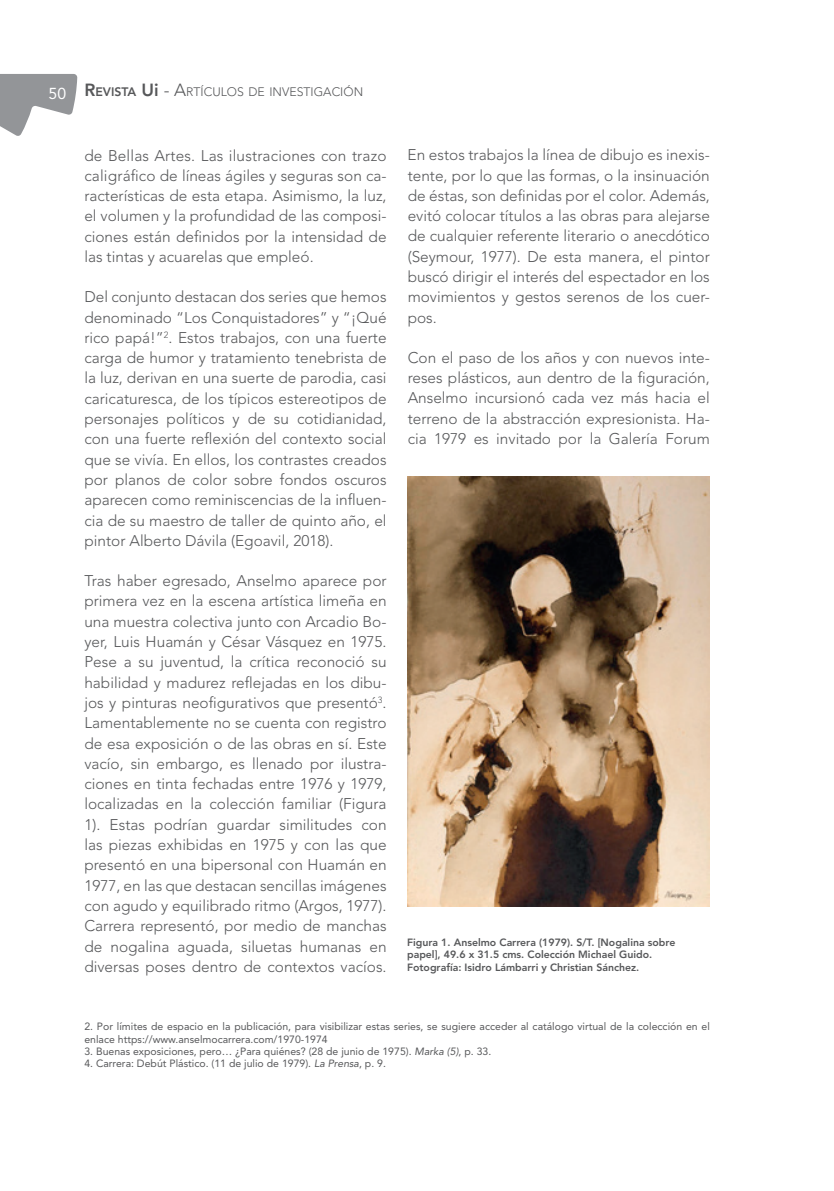
<style>
.page{position:relative;width:834px;height:1191px;background:#fff}
.page>*{position:absolute;margin:0;border:0;box-sizing:border-box;transform-origin:0 0}
.t1{font:15.75px "Avenir LT Std";color:#fff}
.t2{font:300 15.4px/20.3px "Avenir LT Std";color:#57585a;text-align:justify}
.t3{font:300 12.25px "Avenir LT Std";color:#57585a}
.t4{font:10.5px/12.2px "Avenir LT Std";color:#57585a}
.t5{font:800 10.5px/12.2px "Avenir LT Std";color:#57585a}
.s1{font-weight:800;font-size:17.5px}
.s2{font-weight:800}
.s3{font-size:17.5px}
.s4{font-style:italic}
</style>
<div class="page">
<svg style="left:0;top:74px;width:77px;height:62px"></svg>
<img style="left:407px;top:476px;width:302px;height:430px">
<p class="t1" style="left:49px;top:84px;width:19px">50</p>
<p class="t3" style="left:84px;top:85px;width:280px"><span class="s1">R</span><span class="s2">EVISTA</span> <span class="s1">U</span><span class="s1">i</span> <span class="s3">- A</span>RTÍCULOS DE INVESTIGACIÓN</p>
<p class="t2" style="left:84px;top:145px;width:304px">de Bellas Artes. Las ilustraciones con trazo caligráfico de líneas ágiles y seguras son ca&shy;racterísticas de esta etapa. Asimismo, la luz, el volumen y la profundidad de las composi&shy;ciones están definidos por la intensidad de las tintas y acuarelas que empleó.</p>
<p class="t2" style="left:84px;top:287px;width:304px">Del conjunto destacan dos series que hemos denominado “Los Conquistadores” y “¡Qué rico papá!”<sup>2</sup>. Estos trabajos, con una fuerte carga de humor y tratamiento tenebrista de la luz, derivan en una suerte de parodia, casi caricaturesca, de los típicos estereotipos de personajes políticos y de su cotidianidad, con una fuerte reflexión del contexto social que se vivía. En ellos, los contrastes creados por planos de color sobre fondos oscuros aparecen como reminiscencias de la influen&shy;cia de su maestro de taller de quinto año, el pintor Alberto Dávila (Egoavil, 2018).</p>
<p class="t2" style="left:84px;top:570px;width:304px">Tras haber egresado, Anselmo aparece por primera vez en la escena artística limeña en una muestra colectiva junto con Arcadio Bo&shy;yer, Luis Huamán y César Vásquez en 1975.<br>Pese a su juventud, la crítica reconoció su habilidad y madurez reflejadas en los dibu&shy;jos y pinturas neofigurativos que presentó<sup>3</sup>.<br>Lamentablemente no se cuenta con registro de esa exposición o de las obras en sí. Este vacío, sin embargo, es llenado por ilustra&shy;ciones en tinta fechadas entre 1976 y 1979, localizadas en la colección familiar (Figura 1). Estas podrían guardar similitudes con las piezas exhibidas en 1975 y con las que presentó en una bipersonal con Huamán en 1977, en las que destacan sencillas imágenes con agudo y equilibrado ritmo (Argos, 1977).<br>Carrera representó, por medio de manchas de nogalina aguada, siluetas humanas en diversas poses dentro de contextos vacíos.</p>
<p class="t2" style="left:407px;top:145px;width:304px">En estos trabajos la línea de dibujo es inexis&shy;tente, por lo que las formas, o la insinuación de éstas, son definidas por el color. Además, evitó colocar títulos a las obras para alejarse de cualquier referente literario o anecdótico (Seymour, 1977). De esta manera, el pintor buscó dirigir el interés del espectador en los movimientos y gestos serenos de los cuer&shy;pos.</p>
<p class="t2" style="left:407px;top:347px;width:304px">Con el paso de los años y con nuevos inte&shy;reses plásticos, aun dentro de la figuración, Anselmo incursionó cada vez más hacia el terreno de la abstracción expresionista. Ha&shy;cia 1979 es invitado por la Galería Forum</p>
<p class="t5" style="left:407px;top:936px;width:270px">Figura 1. Anselmo Carrera (1979). S/T. [Nogalina sobre papel], 49.6 x 31.5 cms. Colección Michael Guido.<br>Fotografía: Isidro Lámbarri y Christian Sánchez.</p>
<p class="t4" style="left:84px;top:1020px;width:627px">2. Por límites de espacio en la publicación, para visibilizar estas series, se sugiere acceder al catálogo virtual de la colección en el enlace https://www.anselmocarrera.com/1970-1974</p>
<p class="t4" style="left:84px;top:1045px;width:408px">3. Buenas exposiciones, pero… ¿Para quiénes? (28 de junio de 1975). <span class="s4">Marka (5)</span>, p. 33.</p>
<p class="t4" style="left:84px;top:1057px;width:303px">4. Carrera: Debút Plástico. (11 de julio de 1979). <span class="s4">La Prensa</span>, p. 9.</p>
</div>
